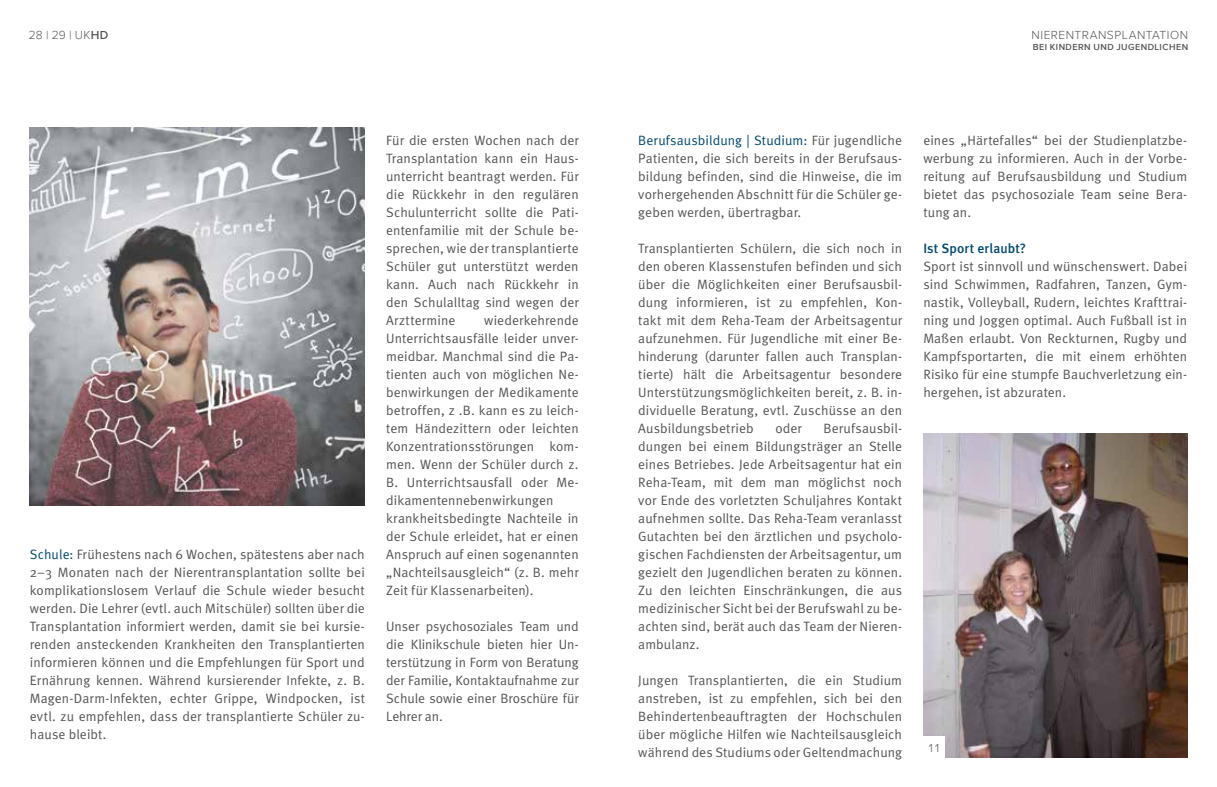
<style>
.page{position:relative;width:1217px;height:787px;background:#fff}
.page>*{position:absolute;margin:0;border:0;box-sizing:border-box;transform-origin:0 0}
.t1{font:13.5px/18px "Meta Normal";letter-spacing:.005em;color:#545455;text-align:justify}
.t2{font:500 13.5px "Meta";letter-spacing:.015em;color:#004a6f}
.t3{font:300 12px "Proxima Nova";letter-spacing:.045em;color:#545455}
.t4{font:300 12px "Proxima Nova";color:#565657}
.t5{font:600 9px "Proxima Nova";letter-spacing:.055em;color:#545455}
.s1{font-weight:600}
.s2{color:#004a6f}
</style>
<div class="page">
<img style="left:923px;top:433px;width:263px;height:324px">
<div style="left:923px;top:736px;width:21px;height:21px;background:#fff"></div>
<img style="left:30px;top:127px;width:335px;height:378px">
<p class="t4" style="left:29px;top:26px;width:81px">28 | 29 | UK<span class="s1">HD</span></p>
<p class="t3" style="left:1031px;top:26px;width:158px">NIERENTRANSPLANTATION</p>
<p class="t5" style="left:1032px;top:40px;width:157px">BEI KINDERN UND JUGENDLICHEN</p>
<p class="t1" style="left:30px;top:545px;width:336px"><span class="s2">Schule:</span> Frühestens nach 6 Wochen, spätestens aber nach 2–3 Monaten nach der Nierentransplantation sollte bei komplikationslosem Verlauf die Schule wieder besucht werden. Die Lehrer (evtl. auch Mitschüler) sollten über die Transplantation informiert werden, damit sie bei kursie&shy;renden ansteckenden Krankheiten den Transplantierten informieren können und die Empfehlungen für Sport und Ernährung kennen. Während kursierender Infekte, z. B.<br>Magen-Darm-Infekten, echter Grippe, Windpocken, ist evtl. zu empfehlen, dass der transplantierte Schüler zu&shy;hause bleibt.</p>
<p class="t1" style="left:386px;top:131px;width:194px">Für die ersten Wochen nach der Transplantation kann ein Haus&shy;unterricht beantragt werden. Für die Rückkehr in den regulären Schulunterricht sollte die Pati&shy;entenfamilie mit der Schule be&shy;sprechen, wie der transplantierte Schüler gut unterstützt werden kann. Auch nach Rückkehr in den Schulalltag sind wegen der Arzttermine</p>
<p class="t1" style="left:386px;top:311px;width:194px;text-align:left;text-indent:98px">wiederkehrende<br>Unterrichtsausfälle leider unver&shy;meidbar. Manchmal sind die Pa&shy;tienten auch von möglichen Ne&shy;benwirkungen der Medikamente betroffen, z .B. kann es zu leich&shy;tem Händezittern oder leichten<br>Konzentrationsstörungen kom&shy;men. Wenn der Schüler durch z.<br>B. Unterrichtsausfall oder Me&shy;dikamentennebenwirkungen krankheitsbedingte Nachteile in der Schule erleidet, hat er einen<br>Anspruch auf einen sogenannten „Nachteilsausgleich“ (z. B. mehr<br>Zeit für Klassenarbeiten).</p>
<p class="t1" style="left:386px;top:617px;width:194px">Unser psychosoziales Team und die Klinikschule bieten hier Un&shy;terstützung in Form von Beratung der Familie, Kontaktaufnahme zur Schule sowie einer Broschüre für Lehrer an.</p>
<p class="t1" style="left:638px;top:131px;width:265px"><span class="s2">Berufsausbildung | Studium:</span> Für jugendliche Patienten, die sich bereits in der Berufsaus&shy;bildung befinden, sind die Hinweise, die im vorhergehenden Abschnitt für die Schüler ge&shy;geben werden, übertragbar.</p>
<p class="t1" style="left:638px;top:239px;width:265px">Transplantierten Schülern, die sich noch in den oberen Klassenstufen befinden und sich über die Möglichkeiten einer Berufsausbil&shy;dung informieren, ist zu empfehlen, Kon&shy;takt mit dem Reha-Team der Arbeitsagentur aufzunehmen. Für Jugendliche mit einer Be&shy;hinderung (darunter fallen auch Transplan&shy;tierte) hält die Arbeitsagentur besondere Unterstützungsmöglichkeiten bereit, z. B. in&shy;dividuelle Beratung, evtl. Zuschüsse an den Ausbildungsbetrieb</p>
<p class="t1" style="left:638px;top:419px;width:265px;text-indent:185px">Berufsausbil&shy;dungen bei einem Bildungsträger an Stelle eines Betriebes. Jede Arbeitsagentur hat ein Reha-Team, mit dem man möglichst noch vor Ende des vorletzten Schuljahres Kontakt aufnehmen sollte. Das Reha-Team veranlasst Gutachten bei den ärztlichen und psycholo&shy;gischen Fachdiensten der Arbeitsagentur, um gezielt den Jugendlichen beraten zu können.<br>Zu den leichten Einschränkungen, die aus medizinischer Sicht bei der Berufswahl zu be&shy;achten sind, berät auch das Team der Nieren&shy;ambulanz.</p>
<p class="t1" style="left:638px;top:671px;width:265px">Jungen Transplantierten, die ein Studium anstreben, ist zu empfehlen, sich bei den Behindertenbeauftragten der Hochschulen über mögliche Hilfen wie Nachteilsausgleich während des Studiums oder Geltendmachung</p>
<p class="t1" style="left:775px;top:419px;width:28px">oder</p>
<p class="t1" style="left:923px;top:131px;width:265px">eines „Härtefalles“ bei der Studienplatzbe&shy;werbung zu informieren. Auch in der Vorbe&shy;reitung auf Berufsausbildung und Studium bietet das psychosoziale Team seine Bera&shy;tung an.</p>
<p class="t2" style="left:923px;top:240px;width:104px">Ist Sport erlaubt?</p>
<p class="t1" style="left:923px;top:257px;width:265px">Sport ist sinnvoll und wünschenswert. Dabei sind Schwimmen, Radfahren, Tanzen, Gym&shy;nastik, Volleyball, Rudern, leichtes Krafttrai&shy;ning und Joggen optimal. Auch Fußball ist in Maßen erlaubt. Von Reckturnen, Rugby und Kampfsportarten, die mit einem erhöhten Risiko für eine stumpfe Bauchverletzung ein&shy;hergehen, ist abzuraten.</p>
<p class="t3" style="left:927px;top:738px;width:15px">11</p>
</div>
